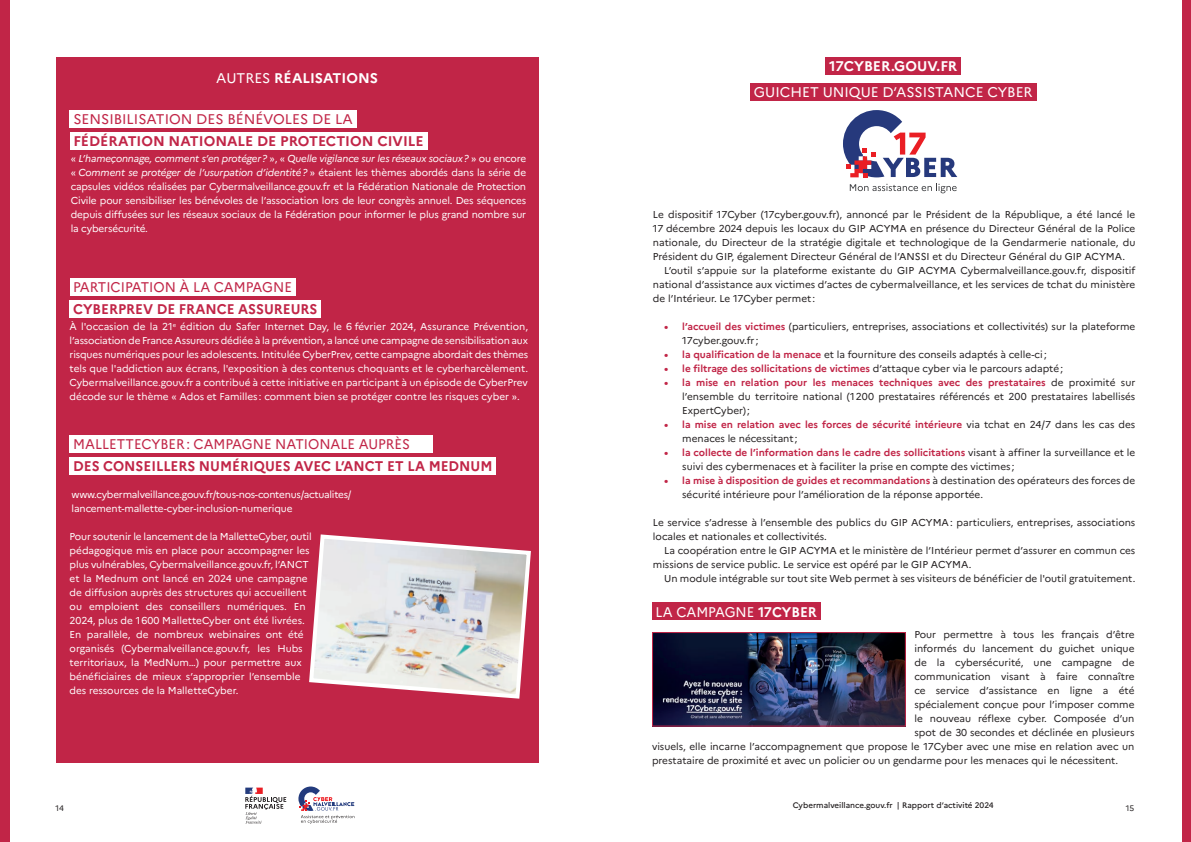
<style>
.page{position:relative;width:1191px;height:842px;background:#fff}
.page>*{position:absolute;margin:0;border:0;box-sizing:border-box;transform-origin:0 0}
.t1{font:700 14px "Marianne";color:#c12547;scale:.96 1}
.t2{font:14px "Marianne";color:#c12547;scale:.96 1}
.t3{font:700 14px "Marianne";color:#c12547}
.t4{font:700 14px "Marianne";color:#fff}
.t5{font:14px "Marianne";color:#c12547}
.t6{font:14px "Marianne";color:#fff}
.t7{font:14px "Marianne";color:#fff;scale:.96 1}
.t8{font:10px/14px "Marianne";color:#231f20}
.t9{font:10px/14px "Marianne";letter-spacing:-.005em;color:#fff;text-align:justify}
.t10{font:700 10px/14px "Marianne";color:#c12547}
.t11{font:10px/14px "Marianne";letter-spacing:-.025em;color:#fff}
.t12{font:500 8px "Marianne";color:#231f20}
.t13{font:8px "Marianne";color:#231f20}
.s1{font-weight:400}
.s2{font-style:italic}
.s3{font-weight:700;color:#c12547}
.s4{font-weight:400;color:#231f20}
.s5{font-weight:700}
</style>
<div class="page">
<div style="left:0;top:0;width:9px;height:842px;background:#c12547"></div>
<div style="left:1182px;top:0;width:9px;height:842px;background:#c12547"></div>
<div style="left:825px;top:57px;width:136px;height:18px;background:#c12547"></div>
<div style="left:750px;top:83px;width:286px;height:18px;background:#c12547"></div>
<svg style="left:849px;top:184px;width:107px;height:9px"></svg>
<svg style="left:843px;top:110px;width:114px;height:67px"></svg>
<div style="left:57px;top:57px;width:482px;height:706px;background:#c12547"></div>
<div style="left:70px;top:132px;width:357px;height:18px;background:#fff"></div>
<div style="left:70px;top:110px;width:287px;height:18px;background:#fff"></div>
<div style="left:70px;top:278px;width:225px;height:18px;background:#fff"></div>
<div style="left:70px;top:300px;width:251px;height:18px;background:#fff"></div>
<div style="left:70px;top:435px;width:363px;height:18px;background:#fff"></div>
<div style="left:70px;top:457px;width:426px;height:18px;background:#fff"></div>
<div style="left:652px;top:602px;width:168px;height:18px;background:#c12547"></div>
<img style="left:654px;top:634px;width:250px;height:91px">
<div style="left:652px;top:632px;width:254px;height:95px;border:1px solid #c12547"></div>
<svg style="left:309px;top:534px;width:222px;height:165px;background:#dac4c7"></svg>
<svg style="left:245px;top:788px;width:41px;height:35px"></svg>
<svg style="left:298px;top:786px;width:56px;height:38px"></svg>
<p class="t4" style="left:216px;top:69px;width:163px"><span class="s1">AUTRES</span> RÉALISATIONS</p>
<p class="t5" style="left:73px;top:111px;width:281px">SENSIBILISATION DES BÉNÉVOLES DE LA</p>
<p class="t9" style="left:71px;top:151px;width:457px">« <span class="s2">L’hameçonnage, comment s’en protéger?</span> », « <span class="s2">Quelle vigilance sur les réseaux sociaux?</span> » ou encore « <span class="s2">Comment se protéger de l’usurpation d’identité?</span> » étaient les thèmes abordés dans la série de capsules vidéos réalisées par Cybermalveillance.gouv.fr et la Fédération Nationale de Protection Civile pour sensibiliser les bénévoles de l’association lors de leur congrès annuel. Des séquences depuis diffusées sur les réseaux sociaux de la Fédération pour informer le plus grand nombre sur la cybersécurité.</p>
<p class="t3" style="left:73px;top:132px;width:352px">FÉDÉRATION NATIONALE DE PROTECTION CIVILE</p>
<p class="t2" style="left:73px;top:278px;width:229px">PARTICIPATION À LA CAMPAGNE</p>
<p class="t1" style="left:73px;top:301px;width:256px">CYBERPREV DE FRANCE ASSUREURS</p>
<p class="t9" style="left:70px;top:319px;width:460px">À l'occasion de la 21<sup>e</sup> édition du Safer Internet Day, le 6 février 2024, Assurance Prévention, l’association de France Assureurs dédiée à la prévention, a lancé une campagne de sensibilisation aux risques numériques pour les adolescents. Intitulée CyberPrev, cette campagne abordait des thèmes tels que l'addiction aux écrans, l'exposition à des contenus choquants et le cyberharcèlement.<br>Cybermalveillance.gouv.fr a contribué à cette initiative en participant à un épisode de CyberPrev décode sur le thème « Ados et Familles : comment bien se protéger contre les risques cyber ».</p>
<p class="t2" style="left:73px;top:435px;width:352px">MALLETTECYBER: CAMPAGNE NATIONALE AUPRÈS</p>
<p class="t1" style="left:73px;top:458px;width:438px">DES CONSEILLERS NUMÉRIQUES AVEC L’ANCT ET LA MEDNUM</p>
<p class="t11" style="left:72px;top:487px;width:281px">www.cybermalveillance.gouv.fr/tous-nos-contenus/actualites/ lancement-mallette-cyber-inclusion-numerique</p>
<p class="t9" style="left:70px;top:529px;width:244px;text-align:left">Pour soutenir le lancement de la MalletteCyber, outil pédagogique mis en place pour accompagner les plus vulnérables, Cybermalveillance.gouv.fr, l’ANCT et la Mednum ont lancé en 2024 une campagne de diffusion auprès des structures qui accueillent ou emploient des conseillers numériques. En 2024, plus de 1600 MalletteCyber ont été livrées.<br>En parallèle, de nombreux webinaires ont été organisés (Cybermalveillance.gouv.fr, les Hubs territoriaux, la MedNum…) pour permettre aux bénéficiaires de mieux s’approprier l’ensemble des ressources de la MalletteCyber.</p>
<p class="t4" style="left:829px;top:57px;width:130px">17CYBER.GOUV.FR</p>
<p class="t6" style="left:754px;top:84px;width:280px">GUICHET UNIQUE D’ASSISTANCE CYBER</p>
<p class="t8" style="left:653px;top:207px;width:484px;text-align:justify">Le dispositif 17Cyber (17cyber.gouv.fr), annoncé par le Président de la République, a été lancé le 17 décembre 2024 depuis les locaux du GIP ACYMA en présence du Directeur Général de la Police nationale, du Directeur de la stratégie digitale et technologique de la Gendarmerie nationale, du Président du GIP, également Directeur Général de l’ANSSI et du Directeur Général du GIP ACYMA.</p>
<p class="t8" style="left:653px;top:263px;width:484px;text-align:justify;text-indent:11px">L’outil s’appuie sur la plateforme existante du GIP ACYMA Cybermalveillance.gouv.fr, dispositif national d’assistance aux victimes d’actes de cybermalveillance, et les services de tchat du ministère de l’Intérieur. Le 17Cyber permet :</p>
<p class="t8" style="left:682px;top:319px;width:454px;text-indent:-18px"><span class="s3">• l’accueil des victimes</span> (particuliers, entreprises, associations et collectivités) sur la plateforme<br>17cyber.gouv.fr;</p>
<p class="t8" style="left:664px;top:347px;width:384px"><span class="s3">• la qualification de la menace</span> et la fourniture des conseils adaptés à celle-ci;</p>
<p class="t10" style="left:664px;top:361px;width:400px">• le filtrage des sollicitations de victimes <span class="s4">d’attaque cyber via le parcours adapté;</span></p>
<p class="t8" style="left:682px;top:375px;width:454px;text-align:justify;text-indent:-18px"><span class="s3">• la mise en relation pour les menaces techniques avec des prestataires</span> de proximité sur l’ensemble du territoire national (1200 prestataires référencés et 200 prestataires labellisés ExpertCyber);</p>
<p class="t10" style="left:682px;top:417px;width:454px;text-indent:-18px">• la mise en relation avec les forces de sécurité intérieure <span class="s4">via tchat en 24/7 dans les cas des menaces le nécessitant ;</span></p>
<p class="t8" style="left:682px;top:445px;width:454px;text-indent:-18px"><span class="s3">• la collecte de l’information dans le cadre des sollicitations</span> visant à affiner la surveillance et le suivi des cybermenaces et à faciliter la prise en compte des victimes ;</p>
<p class="t8" style="left:682px;top:473px;width:454px;text-indent:-18px"><span class="s3">• la mise à disposition de guides et recommandations</span> à destination des opérateurs des forces de sécurité intérieure pour l’amélioration de la réponse apportée.</p>
<p class="t8" style="left:653px;top:515px;width:484px">Le service s’adresse à l’ensemble des publics du GIP ACYMA: particuliers, entreprises, associations locales et nationales et collectivités.</p>
<p class="t8" style="left:653px;top:543px;width:484px;text-indent:11px">La coopération entre le GIP ACYMA et le ministère de l’Intérieur permet d’assurer en commun ces missions de service public. Le service est opéré par le GIP ACYMA.</p>
<p class="t8" style="left:664px;top:571px;width:472px">Un module intégrable sur tout site Web permet à ses visiteurs de bénéficier de l'outil gratuitement.</p>
<p class="t7" style="left:655px;top:603px;width:169px">LA CAMPAGNE <span class="s5">17CYBER</span></p>
<p class="t8" style="left:914px;top:627px;width:222px">Pour permettre à tous les français d’être</p>
<p class="t8" style="left:914px;top:641px;width:221px">informés du lancement du guichet unique</p>
<p class="t8" style="left:914px;top:655px;width:221px">de la cybersécurité, une campagne de</p>
<p class="t8" style="left:914px;top:669px;width:221px">communication visant à faire connaître</p>
<p class="t8" style="left:914px;top:683px;width:221px">ce service d’assistance en ligne a été</p>
<p class="t8" style="left:914px;top:697px;width:221px">spécialement conçue pour l’imposer comme</p>
<p class="t8" style="left:914px;top:711px;width:221px">le nouveau réflexe cyber. Composée d’un</p>
<p class="t8" style="left:914px;top:725px;width:221px">spot de 30 secondes et déclinée en plusieurs</p>
<p class="t8" style="left:652px;top:739px;width:484px">visuels, elle incarne l’accompagnement que propose le 17Cyber avec une mise en relation avec un</p>
<p class="t8" style="left:652px;top:753px;width:468px">prestataire de proximité et avec un policier ou un gendarme pour les menaces qui le nécessitent.</p>
<p class="t12" style="left:793px;top:800px;width:202px">Cybermalveillance.gouv.fr | Rapport d’activité 2024</p>
<p class="t13" style="left:56px;top:803px;width:10px">14</p>
<p class="t13" style="left:1126px;top:803px;width:10px">15</p>
</div>
